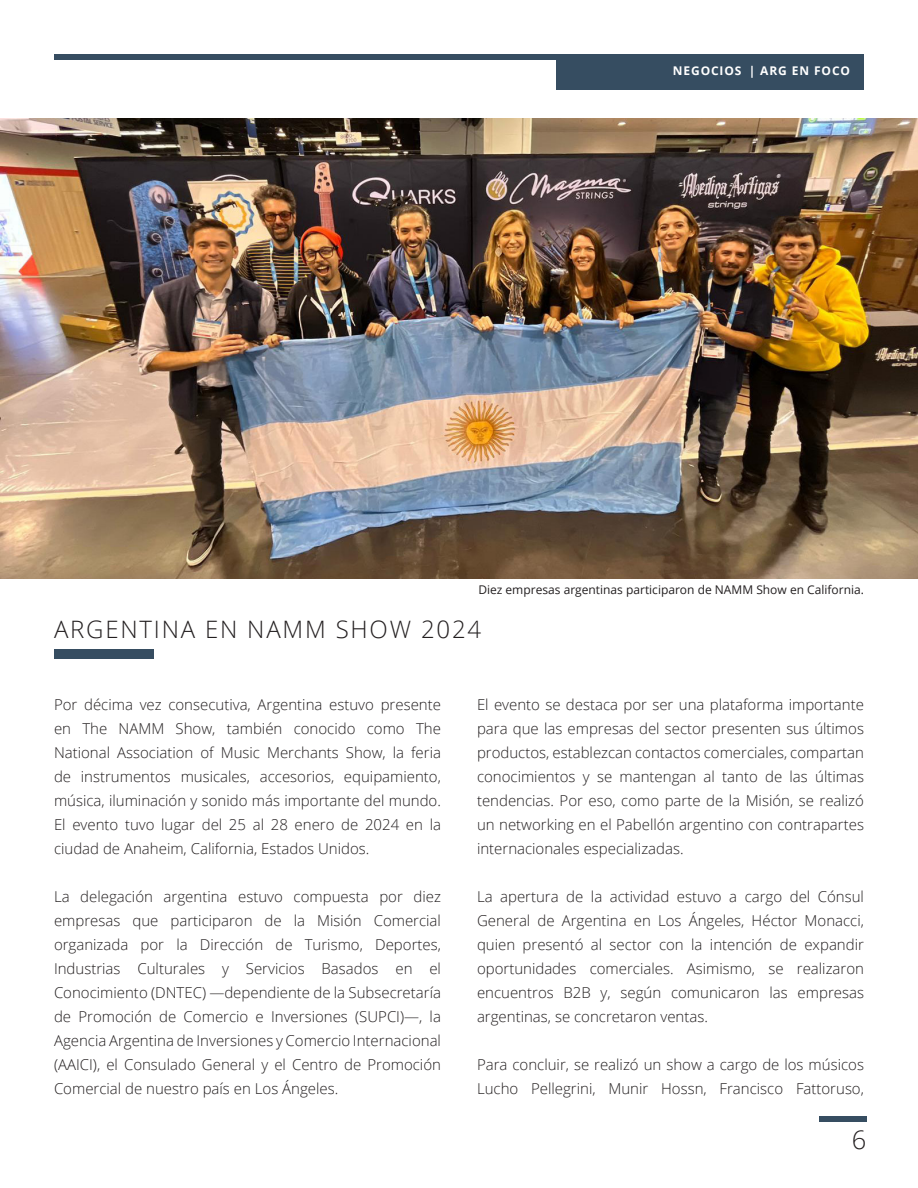
<style>
.page{position:relative;width:918px;height:1188px;background:#fff}
.page>*{position:absolute;margin:0;border:0;box-sizing:border-box;transform-origin:0 0}
.t1{font:300 25.5px "Open Sans";color:#231f20}
.headline{font:300 24px "Open Sans";letter-spacing:.075em;color:#231f20}
.main_text{font:300 15px/24px "Open Sans";color:#231f20;text-align:justify}
.image_data{font:12px "Open Sans";color:#231f20}
.t2{font:700 12px "Open Sans";letter-spacing:.075em;color:#fff}
</style>
<div class="page">
<div style="left:54px;top:54px;width:810px;height:5px;background:#364d61"></div>
<div style="left:556px;top:54px;width:308px;height:36px;background:#364d61"></div>
<div style="left:819px;top:1116px;width:47px;height:5px;background:#364d61"></div>
<img style="left:0;top:118px;width:918px;height:461px">
<div style="left:54px;top:650px;width:100px;height:9px;background:#364d61"></div>
<p class="t2" style="left:673px;top:62px;width:21px">NEGOC</p>
<p class="t2" style="left:720px;top:62px;width:132px">IOS | ARG EN FOCO</p>
<p class="image_data" style="left:478px;top:582px;width:387px">Diez empresas argentinas participaron de NAMM Show en California.</p>
<p class="headline" style="left:54px;top:612px;width:429px">ARGENTINA EN NAMM SHOW 2024</p>
<p class="main_text" style="left:54px;top:692px;width:389px">Por décima vez consecutiva, Argentina estuvo presente en The NAMM Show, también conocido como The National Association of Music Merchants Show, la feria de instrumentos musicales, accesorios, equipamiento, música, iluminación y sonido más importante del mundo.<br>El evento tuvo lugar del 25 al 28 enero de 2024 en la ciudad de Anaheim, California, Estados Unidos.</p>
<p class="main_text" style="left:54px;top:884px;width:389px">La delegación argentina estuvo compuesta por diez empresas que participaron de la Misión Comercial organizada por la Dirección de Turismo, Deportes, Industrias Culturales y Servicios Basados en el Conocimiento (DNTEC) —dependiente de la Subsecretaría de Promoción de Comercio e Inversiones (SUPCI)—, la Agencia Argentina de Inversiones y Comercio Internacional (AAICI), el Consulado General y el Centro de Promoción Comercial de nuestro país en Los Ángeles.</p>
<p class="main_text" style="left:477px;top:692px;width:389px">El evento se destaca por ser una plataforma importante para que las empresas del sector presenten sus últimos productos, establezcan contactos comerciales, compartan conocimientos y se mantengan al tanto de las últimas tendencias. Por eso, como parte de la Misión, se realizó un networking en el Pabellón argentino con contrapartes internacionales especializadas.</p>
<p class="main_text" style="left:477px;top:884px;width:389px">La apertura de la actividad estuvo a cargo del Cónsul General de Argentina en Los Ángeles, Héctor Monacci, quien presentó al sector con la intención de expandir oportunidades comerciales. Asimismo, se realizaron encuentros B2B y, según comunicaron las empresas argentinas, se concretaron ventas.</p>
<p class="main_text" style="left:477px;top:1052px;width:389px">Para concluir, se realizó un show a cargo de los músicos<br>Lucho Pellegrini, Munir Hossn, Francisco Fattoruso,</p>
<h1 class="t1" style="left:852px;top:1122px;width:16px">6</h1>
</div>
